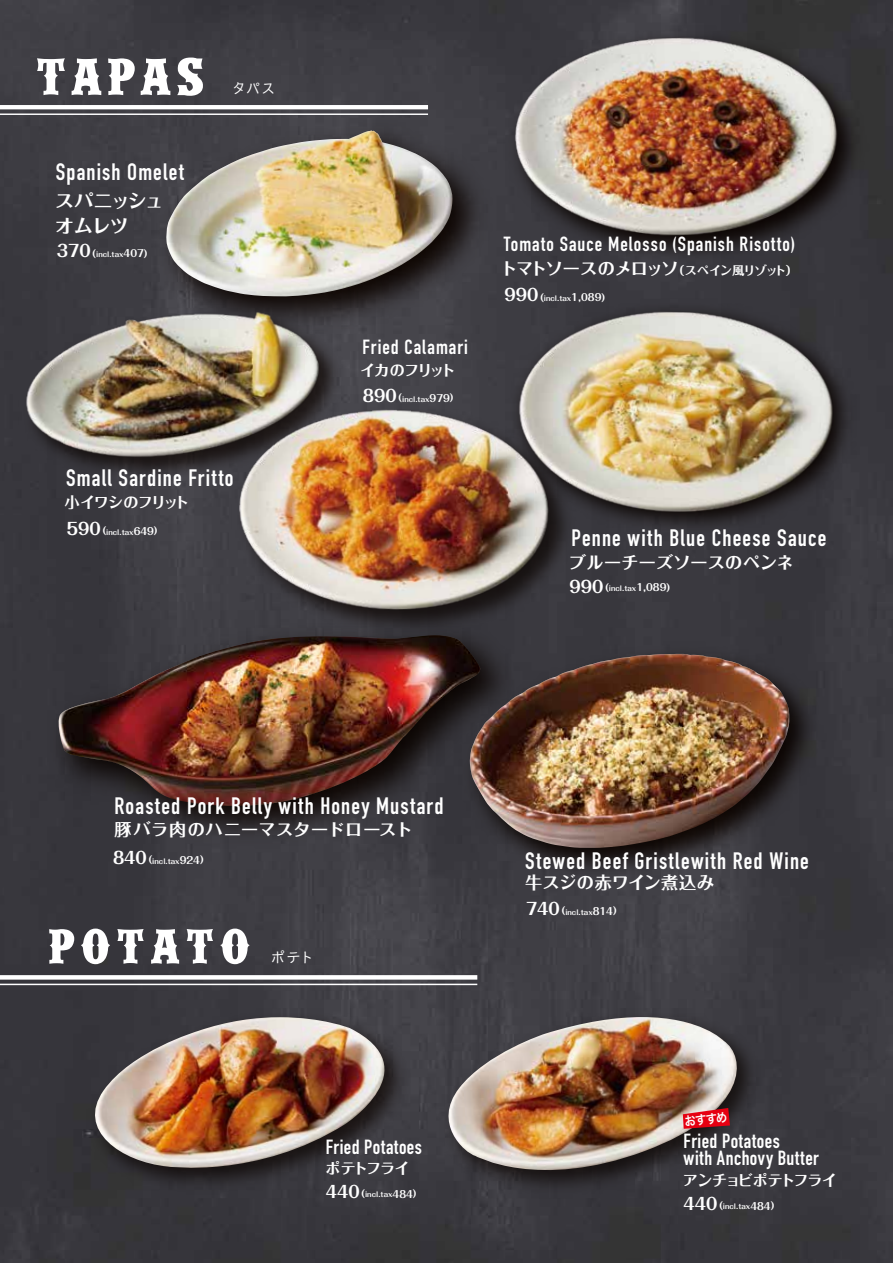
<style>
.page{position:relative;width:893px;height:1263px;background:#fff}
.page>*{position:absolute;margin:0;border:0;box-sizing:border-box;transform-origin:0 0}
.t1{font:52.5px "IFC WILDRODEO Bold";letter-spacing:.1em;color:#fff;scale:1.15 1}
.t2{font:49.5px "IFC WILDRODEO Bold";letter-spacing:.12em;color:#fff;scale:1.15 1}
.t3{font:700 23.4px "DIN Condensed";letter-spacing:.05em;color:#fff}
.t4{font:700 20.25px/16.5px "DIN Condensed";letter-spacing:.045em;color:#fff}
.t5{font:700 20.25px "DIN Condensed";letter-spacing:.025em;color:#fff}
.t6{font:700 18.75px/25.5px "Folk Pro";letter-spacing:-.055em;color:#fff}
.t7{font:700 17.1px "Folk Pro";letter-spacing:.01em;color:#fff}
.t8{font:700 17.1px "Folk Pro";letter-spacing:-.065em;color:#fff}
.t9{font:700 17.1px "Folk Pro";letter-spacing:.035em;color:#fff}
.t10{font:700 15px "Folk Pro";letter-spacing:-.07em;color:#fff}
.t11{font:700 15px "Folk Pro";letter-spacing:-.045em;color:#fff}
.t12{font:700 15px "Folk Pro";letter-spacing:-.105em;color:#fff}
.t13{font:15px "Talking Std";letter-spacing:-.025em;color:#fff}
.t14{font:12.6px "Hira Kaku Pro W6";color:#fff;scale:.9 1}
.t15{font:700 7.05px "Folk Pro";color:#fff}
.s1{font-size:16.5px}
.s2{font-size:9.9px}
.s3{font-size:12px}
</style>
<div class="page">
<img style="left:0;top:0;width:893px;height:1263px">
<img style="left:82px;top:1004px;width:333px;height:193px">
<img style="left:76px;top:1017px;width:345px;height:162px">
<div style="left:436px;top:1004px;width:331px;height:197px;background:#3c3a40"></div>
<img style="left:432px;top:1017px;width:318px;height:174px">
<img style="left:38px;top:614px;width:417px;height:239px">
<img style="left:56px;top:632px;width:399px;height:181px">
<div style="left:502px;top:295px;width:360px;height:246px;background:#38373d"></div>
<img style="left:500px;top:298px;width:352px;height:229px">
<img style="left:501px;top:23px;width:370px;height:247px">
<img style="left:500px;top:23px;width:349px;height:228px">
<img style="left:455px;top:639px;width:372px;height:246px">
<img style="left:469px;top:654px;width:320px;height:194px">
<img style="left:147px;top:112px;width:351px;height:229px">
<img style="left:166px;top:130px;width:287px;height:166px">
<img style="left:18px;top:305px;width:330px;height:182px">
<img style="left:10px;top:292px;width:324px;height:183px">
<img style="left:231px;top:400px;width:349px;height:241px">
<img style="left:221px;top:390px;width:344px;height:238px">
<div style="left:0;top:975px;width:477px;height:5px;background:#fff"></div>
<hr style="left:0;top:984px;width:477px;height:1px;background:#fff">
<hr style="left:0;top:105px;width:428px;height:4px;background:#fff">
<hr style="left:0;top:113px;width:428px;height:2px;background:#fff">
<svg style="left:683px;top:1108px;width:47px;height:21px"></svg>
<h1 class="t1" style="left:37px;top:51px;width:146px">TAPAS</h1>
<h3 class="t3" style="left:56px;top:163px;width:130px">Spanish Omelet</h3>
<h3 class="t6" style="left:55px;top:185px;width:110px">スパニッシュオムレツ</h3>
<p class="t15" style="left:57px;top:248px;width:92px"><span class="s1">370</span> <span class="s2">(</span>incl.tax<span class="s2">407)</span></p>
<h3 class="t13" style="left:232px;top:77px;width:46px">タパス</h3>
<h3 class="t3" style="left:66px;top:469px;width:169px">Small Sardine Fritto</h3>
<h3 class="t10" style="left:65px;top:490px;width:126px">小イワシのフリット</h3>
<p class="t15" style="left:67px;top:526px;width:92px"><span class="s1">590</span> <span class="s2">(</span>incl.tax<span class="s2">649)</span></p>
<h3 class="t4" style="left:362px;top:342px;width:107px">Fried Calamari</h3>
<h3 class="t12" style="left:360px;top:357px;width:96px">イカのフリット</h3>
<p class="t15" style="left:363px;top:393px;width:92px"><span class="s1">890</span> <span class="s2">(</span>incl.tax<span class="s2">979)</span></p>
<h3 class="t4" style="left:504px;top:238px;width:293px">Tomato Sauce Melosso (Spanish Risotto)</h3>
<h3 class="t8" style="left:500px;top:254px;width:299px">トマトソースのメロッソ<span class="s3">（スペイン風リゾット）</span></h3>
<p class="t15" style="left:505px;top:292px;width:102px"><span class="s1">990</span> <span class="s2">(</span>incl.tax<span class="s2">1,089)</span></p>
<h3 class="t3" style="left:571px;top:529px;width:257px">Penne with Blue Cheese Sauce</h3>
<h3 class="t7" style="left:569px;top:548px;width:226px">ブルーチーズソースのペンネ</h3>
<p class="t15" style="left:570px;top:582px;width:102px"><span class="s1">990</span> <span class="s2">(</span>incl.tax<span class="s2">1,089)</span></p>
<h3 class="t3" style="left:115px;top:798px;width:331px">Roasted Pork Belly with Honey Mustard</h3>
<h3 class="t9" style="left:114px;top:815px;width:299px">豚バラ肉のハニーマスタードロースト</h3>
<p class="t15" style="left:113px;top:855px;width:92px"><span class="s1">840</span> <span class="s2">(</span>incl.tax<span class="s2">924)</span></p>
<h3 class="t3" style="left:525px;top:852px;width:285px">Stewed Beef Gristlewith Red Wine</h3>
<h3 class="t7" style="left:525px;top:868px;width:191px">牛スジの赤ワイン煮込み</h3>
<p class="t15" style="left:526px;top:906px;width:92px"><span class="s1">740</span> <span class="s2">(</span>incl.tax<span class="s2">814)</span></p>
<h2 class="t2" style="left:49px;top:922px;width:176px">POTATO</h2>
<h3 class="t13" style="left:271px;top:945px;width:45px">ポテト</h3>
<h3 class="t5" style="left:326px;top:1140px;width:98px">Fried Potatoes</h3>
<h3 class="t10" style="left:326px;top:1155px;width:86px">ポテトフライ</h3>
<p class="t15" style="left:326px;top:1188px;width:92px"><span class="s1">440</span> <span class="s2">(</span>incl.tax<span class="s2">484)</span></p>
<h3 class="t14" style="left:683px;top:1110px;width:49px;rotate:-6deg">おすすめ</h3>
<h3 class="t4" style="left:684px;top:1136px;width:137px">Fried Potatoes<br>with Anchovy Butter</h3>
<h3 class="t11" style="left:683px;top:1167px;width:156px">アンチョビポテトフライ</h3>
<p class="t15" style="left:684px;top:1200px;width:92px"><span class="s1">440</span> <span class="s2">(</span>incl.tax<span class="s2">484)</span></p>
</div>
